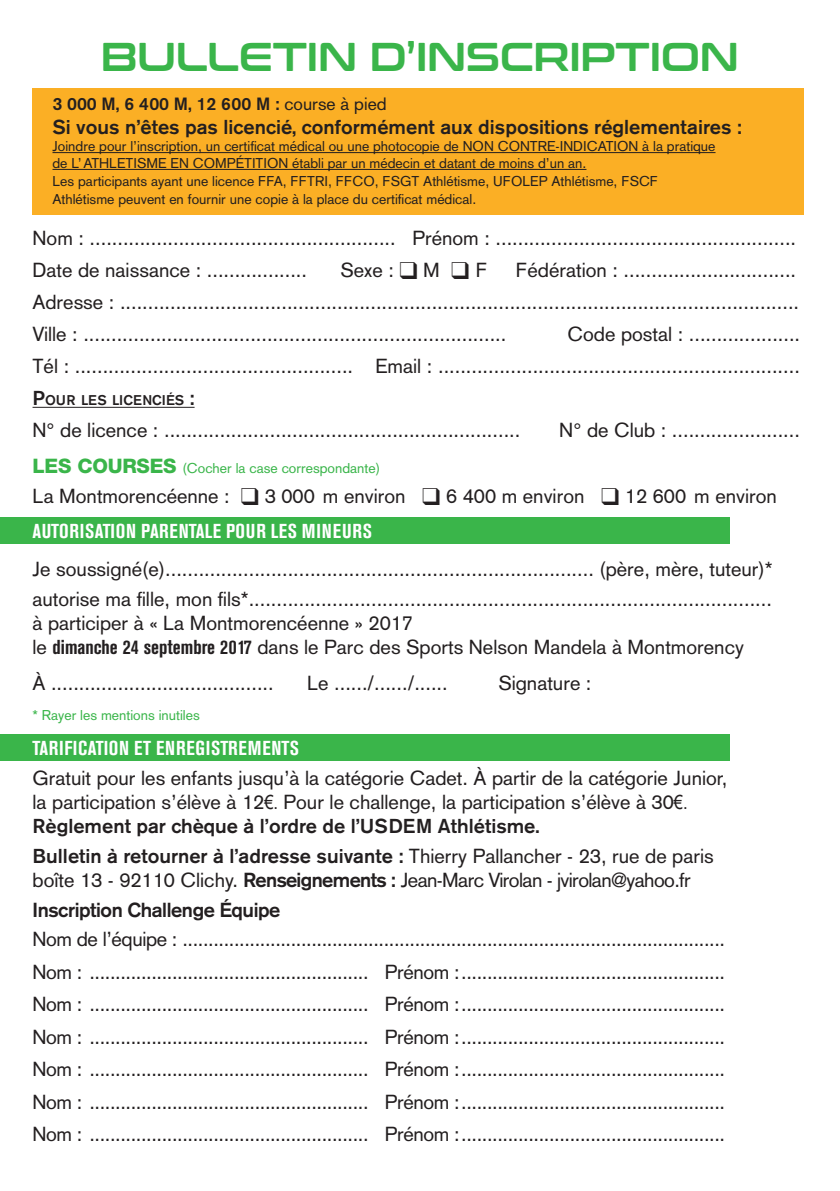
<style>
.page{position:relative;width:840px;height:1191px;background:#fff}
.page>*{position:absolute;margin:0;border:0;box-sizing:border-box;transform-origin:0 0}
.t1{font:40px "Conthrax Sb";letter-spacing:-.01em;color:#3ab54a}
.t2{font:20px/32.4px "Akzidenz Grotesk";color:#231f20}
.t3{font:500 20px/29.6px "Akzidenz Grotesk BE";color:#231f20}
.t4{font:20px/29.6px "Akzidenz Grotesk";letter-spacing:-.03em;color:#231f20}
.t5{font:700 condensed 20px "Akzidenz Grotesk BE";letter-spacing:.035em;color:#fff}
.t6{font:500 17.6px "Akzidenz Grotesk BE";color:#231f20}
.t7{font:14px/17.6px "Akzidenz Grotesk";color:#231f20}
.t8{font:14px "Akzidenz Grotesk";color:#3ab54a}
.t9{font:500 14px "Akzidenz Grotesk BE";color:#231f20}
.s1{font-family:"Akzidenz Grotesk";font-weight:400}
.s2{font-size:20px}
.s3{font-family:"Helvetica Neue";font-weight:800;font-size:20px}
.s4{font-family:"Akzidenz Grotesk BE";font-weight:700;font-stretch:condensed}
.s5{font-family:"Arial Narrow"}
.s6{font-weight:700}
</style>
<div class="page">
<div style="left:0;top:734px;width:729px;height:27px;background:#3ab54a"></div>
<div style="left:0;top:517px;width:729px;height:26px;background:#3ab54a"></div>
<hr style="left:33px;top:407px;width:161px;height:1px;background:#231f20">
<div style="left:33px;top:88px;width:771px;height:126px;background:#fbaf25"></div>
<hr style="left:52px;top:152px;width:663px;height:1px;background:#231f20">
<hr style="left:52px;top:169px;width:534px;height:1px;background:#231f20">
<h1 class="t1" style="left:101px;top:26px;width:639px">BULLETIN D’INSCRIPTION</h1>
<p class="t6" style="left:52px;top:93px;width:335px">3 000 M, 6 400 M, 12 600 M : <span class="s1">course à pied</span></p>
<p class="t3" style="left:52px;top:112px;width:690px">Si vous n’êtes pas licencié, conformément aux dispositions réglementaires :</p>
<p class="t7" style="left:52px;top:137px;width:664px">Joindre pour l’inscription, un certificat médical ou une photocopie de NON CONTRE-INDICATION à la pratique de L’ATHLETISME EN COMPÉTITION établi par un médecin et datant de moins d’un an.<br>Les participants ayant une licence FFA, FFTRI, FFCO, FSGT Athlétisme, UFOLEP Athlétisme, FSCF Athlétisme peuvent en fournir une copie à la place du certificat médical.</p>
<p class="t2" style="left:33px;top:222px;width:764px">Nom : ....................................................... Prénom : ......................................................<br>Date de naissance : ..................</p>
<p class="t2" style="left:340px;top:254px;width:149px">Sexe : ❑ M ❑ F</p>
<p class="t2" style="left:32px;top:254px;width:767px;text-indent:483px">Fédération : ...............................<br>Adresse : ..........................................................................................................................<br>Ville : ............................................................................</p>
<p class="t2" style="left:32px;top:318px;width:768px;text-align:right">Code postal : ....................<br>Tél : .................................................. Email : .................................................................</p>
<p class="t9" style="left:33px;top:392px;width:163px"><span class="s2">P</span>OUR LES LICENCIÉS <span class="s2">:</span></p>
<p class="t2" style="left:33px;top:414px;width:489px">N° de licence : ................................................................</p>
<p class="t2" style="left:559px;top:414px;width:242px">N° de Club : .......................</p>
<p class="t8" style="left:33px;top:459px;width:349px"><span class="s3">LES COURSES</span> (Cocher la case correspondante)</p>
<p class="t2" style="left:33px;top:479px;width:745px">La Montmorencéenne : ❑ 3 000 m environ ❑ 6 400 m environ ❑ 12 600 m environ</p>
<p class="t5" style="left:32px;top:519px;width:341px">AUTORISATION PARENTALE POUR LES MINEURS</p>
<p class="t2" style="left:32px;top:554px;width:741px;line-height:30px">Je soussigné(e)............................................................................. (père, mère, tuteur)* autorise ma fille, mon fils*..............................................................................................</p>
<p class="t2" style="left:32px;top:611px;width:712px;line-height:24px">à participer à « La Montmorencéenne » 2017<br>le <span class="s4">dimanche 24 septembre 2017</span> dans le Parc des Sports Nelson Mandela à Montmorency</p>
<p class="t2" style="left:32px;top:667px;width:242px">À ........................................</p>
<p class="t2" style="left:307px;top:667px;width:142px">Le ....../....../......</p>
<p class="t2" style="left:498px;top:667px;width:95px">Signature :</p>
<p class="t8" style="left:33px;top:707px;width:169px">* Rayer les mentions inutiles</p>
<p class="t5" style="left:33px;top:737px;width:268px">TARIFICATION ET ENREGISTREMENTS</p>
<p class="t2" style="left:33px;top:766px;width:695px;line-height:24px">Gratuit pour les enfants jusqu’à la catégorie Cadet. À partir de la catégorie Junior, la participation s’élève à 12<span class="s5">€.</span> Pour le challenge, la participation s’élève à 30<span class="s5">€.</span></p>
<p class="t3" style="left:33px;top:811px;width:682px">Règlement par chèque à l’ordre de l’USDEM Athlétisme.<br>Bulletin à retourner à l’adresse suivante : <span class="s1">Thierry Pallancher - 23, rue de paris</span></p>
<p class="t4" style="left:33px;top:865px;width:659px">boîte 13 - 92110 Clichy. <span class="s6">Renseignements :</span> Jean-Marc Virolan - jvirolan@yahoo.fr<br><span class="s6">Inscription Challenge Équipe</span></p>
<p class="t2" style="left:33px;top:923px;width:693px;text-align:justify">Nom de l’équipe : .........................................................................................................<br>Nom : ...................................................... Prénom :...................................................<br>Nom : ...................................................... Prénom :...................................................<br>Nom : ...................................................... Prénom :...................................................<br>Nom : ...................................................... Prénom :...................................................<br>Nom : ...................................................... Prénom :...................................................<br>Nom : ...................................................... Prénom :...................................................</p>
</div>
